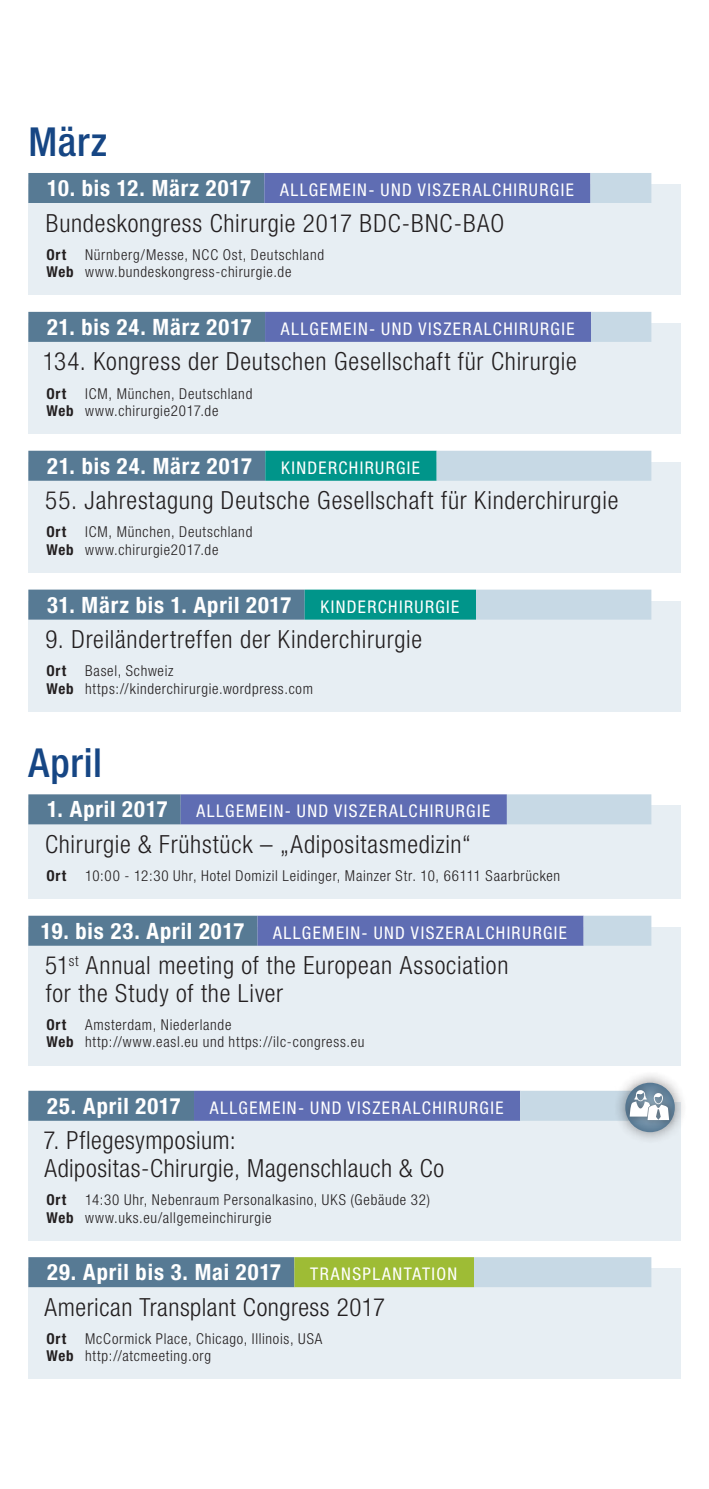
<style>
.page{position:relative;width:709px;height:1489px;background:#fff}
.page>*{position:absolute;margin:0;border:0;box-sizing:border-box;transform-origin:0 0}
.t1{font:500 condensed 40px "Helvetica Neue LT Pro";letter-spacing:.02em;color:#164684}
.t2{font:300 condensed 25px/27.5px "Helvetica Neue LT Pro";letter-spacing:.03em;color:#231f20}
.t3{font:700 condensed 22.5px "Helvetica Neue LT Pro";letter-spacing:.04em;color:#fff}
.t4{font:condensed 17.5px "Helvetica Neue LT Pro";letter-spacing:.08em;color:#fff}
.t5{font:300 condensed 15px/17.5px "Helvetica Neue LT Pro";letter-spacing:.045em;color:#231f20}
.t6{font:700 condensed 15px "Helvetica Neue LT Pro";letter-spacing:.065em;color:#231f20}
.s1{font-weight:700;font-size:22.5px}
.s2{font-weight:700}
.s3{font-weight:400;font-size:17.5px}
</style>
<div class="page">
<div style="left:28px;top:805px;width:652px;height:93px;background:#e7eef3"></div>
<div style="left:28px;top:794px;width:153px;height:30px;background:#577a94"></div>
<div style="left:181px;top:794px;width:326px;height:30px;background:#5f6db3"></div>
<div style="left:507px;top:794px;width:144px;height:30px;background:#c7d9e5"></div>
<div style="left:28px;top:927px;width:652px;height:138px;background:#e7eef3"></div>
<div style="left:28px;top:915px;width:229px;height:30px;background:#577a94"></div>
<div style="left:257px;top:915px;width:326px;height:30px;background:#5f6db3"></div>
<div style="left:583px;top:915px;width:68px;height:30px;background:#c7d9e5"></div>
<div style="left:28px;top:1102px;width:652px;height:138px;background:#e7eef3"></div>
<div style="left:28px;top:1090px;width:166px;height:30px;background:#577a94"></div>
<div style="left:194px;top:1090px;width:326px;height:30px;background:#5f6db3"></div>
<div style="left:520px;top:1090px;width:131px;height:30px;background:#c7d9e5"></div>
<div style="left:612px;top:1069px;width:76px;height:76px;background:#231f20;opacity:.5"></div>
<div style="left:625px;top:1082px;width:49px;height:50px;background:#61829b;border-radius:25px"></div>
<div style="left:622px;top:1083px;width:54px;height:44px;background:#231f20;opacity:.5"></div>
<svg style="left:629px;top:1090px;width:40px;height:29px"></svg>
<div style="left:28px;top:601px;width:652px;height:110px;background:#e7eef3"></div>
<div style="left:28px;top:589px;width:277px;height:30px;background:#577a94"></div>
<div style="left:305px;top:589px;width:171px;height:30px;background:#00958a"></div>
<div style="left:476px;top:589px;width:175px;height:30px;background:#c7d9e5"></div>
<div style="left:28px;top:323px;width:652px;height:111px;background:#e7eef3"></div>
<div style="left:28px;top:312px;width:237px;height:30px;background:#577a94"></div>
<div style="left:265px;top:312px;width:326px;height:30px;background:#5f6db3"></div>
<div style="left:591px;top:312px;width:60px;height:30px;background:#c7d9e5"></div>
<div style="left:28px;top:462px;width:652px;height:110px;background:#e7eef3"></div>
<div style="left:28px;top:450px;width:237px;height:30px;background:#577a94"></div>
<div style="left:265px;top:450px;width:171px;height:30px;background:#00958a"></div>
<div style="left:436px;top:450px;width:215px;height:30px;background:#c7d9e5"></div>
<div style="left:28px;top:184px;width:652px;height:111px;background:#e7eef3"></div>
<div style="left:28px;top:173px;width:236px;height:30px;background:#577a94"></div>
<div style="left:264px;top:173px;width:326px;height:30px;background:#5f6db3"></div>
<div style="left:590px;top:173px;width:61px;height:30px;background:#c7d9e5"></div>
<div style="left:28px;top:1268px;width:652px;height:110px;background:#e7eef3"></div>
<div style="left:28px;top:1256px;width:266px;height:30px;background:#577a94"></div>
<div style="left:294px;top:1256px;width:180px;height:30px;background:#9ebc35"></div>
<div style="left:474px;top:1256px;width:177px;height:30px;background:#c7d9e5"></div>
<h1 class="t1" style="left:28px;top:118px;width:80px">März</h1>
<p class="t4" style="left:47px;top:180px;width:528px"><span class="s1">10. bis 12. März 2017</span> ALLGEMEIN- UND VISZERALCHI RURGIE</p>
<h2 class="t2" style="left:46px;top:209px;width:460px">Bundeskongress Chirurgie 2017 BDC-BNC-BAO</h2>
<p class="t6" style="left:46px;top:245px;width:21px">Ort</p>
<p class="t5" style="left:46px;top:245px;width:279px;text-indent:39px">Nürnberg/Messe, NCC Ost, Deutschland<br><span class="s2">Web</span> www.bundeskongress-chirurgie.de</p>
<p class="t4" style="left:47px;top:319px;width:529px"><span class="s1">21. bis 24. März 2017</span> ALLGEMEIN- UND VISZERALCHI RURGIE</p>
<h2 class="t2" style="left:43px;top:347px;width:535px">134. Kongress der Deutschen Gesellschaft für Chirurgie</h2>
<p class="t6" style="left:46px;top:384px;width:21px">Ort</p>
<p class="t5" style="left:46px;top:384px;width:207px;text-indent:39px">ICM, München, Deutschland<br><span class="s2">Web</span> www.chirurgie2017.de</p>
<h3 class="t3" style="left:47px;top:452px;width:206px">21. bis 24. März 2017</h3>
<p class="t4" style="left:281px;top:457px;width:140px">KINDERCHIRURGIE</p>
<h2 class="t2" style="left:45px;top:486px;width:574px">55. Jahrestagung Deutsche Gesellschaft für Kinderchirurgie</h2>
<p class="t6" style="left:46px;top:523px;width:21px">Ort</p>
<p class="t5" style="left:46px;top:523px;width:207px;text-indent:39px">ICM, München, Deutschland<br><span class="s2">Web</span> www.chirurgie2017.de</p>
<h3 class="t3" style="left:47px;top:591px;width:246px">31. März bis 1. April 2017</h3>
<p class="t4" style="left:320px;top:596px;width:140px">KINDERCHIRURGIE</p>
<h2 class="t2" style="left:45px;top:625px;width:378px">9. Dreiländertreffen der Kinderchirurgie</h2>
<p class="t6" style="left:46px;top:662px;width:21px">Ort</p>
<p class="t5" style="left:46px;top:662px;width:268px;text-indent:39px">Basel, Schweiz<br><span class="s2">Web</span> https://kinderchirurgie.wordpress.com</p>
<h1 class="t1" style="left:28px;top:739px;width:75px">April</h1>
<p class="t4" style="left:47px;top:801px;width:444px"><span class="s1">1. April 2017</span> ALLGEMEIN- UND VISZERALCHI RURGIE</p>
<h2 class="t2" style="left:45px;top:830px;width:427px">Chirurgie &amp; Frühstück – „Adipositasmedizin“</h2>
<p class="t6" style="left:46px;top:866px;width:21px">Ort</p>
<p class="t5" style="left:85px;top:866px;width:476px">10:00 - 12:30 Uhr, Hotel Domizil Leidinger, Mainzer Str. 10, 66111 Saarbrücken</p>
<p class="t4" style="left:41px;top:922px;width:527px"><span class="s1">19. bis 23. April 2017</span> ALLGEMEIN- UND VISZERALCHI RURGIE</p>
<h2 class="t2" style="left:45px;top:951px;width:465px">51<sup>st</sup> Annual meeting of the European Association for the Study of the Liver</h2>
<p class="t6" style="left:46px;top:1015px;width:21px">Ort</p>
<p class="t5" style="left:46px;top:1015px;width:319px;text-indent:39px">Amsterdam, Niederlande<br><span class="s2">Web</span> http://www.easl.eu und https://ilc-congress.eu</p>
<p class="t4" style="left:47px;top:1097px;width:458px"><span class="s1">25. April 2017</span> ALLGEMEIN- UND VISZERALCHI RURGIE</p>
<h2 class="t2" style="left:43px;top:1126px;width:402px">7. Pflegesymposium:<br>Adipositas-Chirurgie, Magenschlauch &amp; Co</h2>
<p class="t6" style="left:46px;top:1190px;width:21px">Ort</p>
<p class="t5" style="left:46px;top:1190px;width:385px;text-indent:39px">14:30 Uhr, Nebenraum Personalkasino, UKS (Gebäude 32)<br><span class="s2">Web</span> www.uks.eu/allgemeinchirurgie</p>
<h3 class="t3" style="left:47px;top:1258px;width:411px">29. April bis 3. Mai 2017 <span class="s3">T RANSPLANTATION</span></h3>
<h2 class="t2" style="left:45px;top:1292px;width:342px">American Transplant Congress 2017</h2>
<p class="t6" style="left:46px;top:1329px;width:21px">Ort</p>
<p class="t5" style="left:46px;top:1329px;width:277px;text-indent:39px">McCormick Place, Chicago, Illinois, USA<br><span class="s2">Web</span> http://atcmeeting.org</p>
</div>
